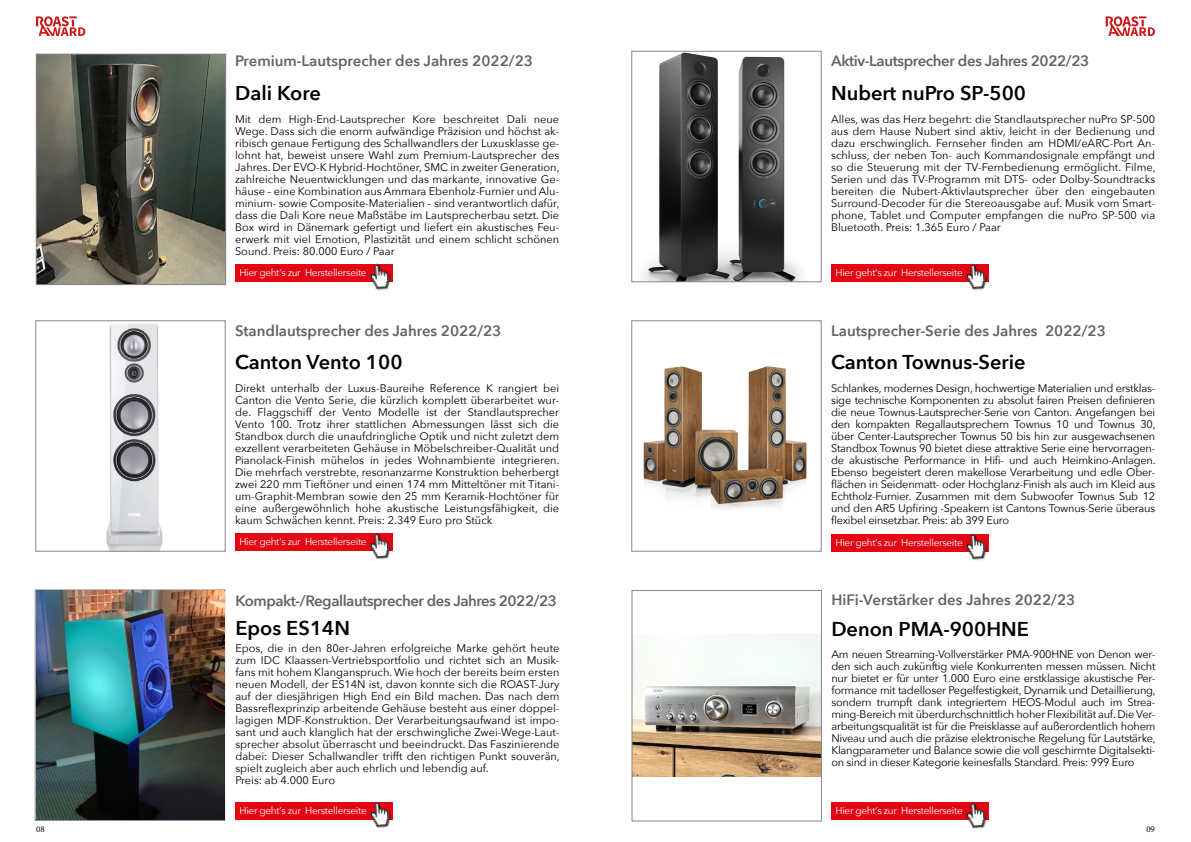
<style>
.page{position:relative;width:1191px;height:842px;background:#fff}
.page>*{position:absolute;margin:0;border:0;box-sizing:border-box;transform-origin:0 0}
.t1{font:600 20px "Avenir Next";color:#000}
.t2{font:600 15px "Avenir Next";letter-spacing:-.005em;color:#646363}
.t3{font:600 15px "Avenir Next";letter-spacing:-.03em;color:#646363}
.t4{font:600 15px "Avenir Next";letter-spacing:-.025em;color:#646363}
.t5{font:11px/12px "Avenir Next";color:#000;text-align:justify}
.t6{font:10px "Avenir Next";letter-spacing:-.03em;color:#fff}
.t7{font:9px "Minion Pro";color:#000}
</style>
<div class="page">
<img style="left:106px;top:323px;width:57px;height:226px">
<svg style="left:36px;top:16px;width:50px;height:20px"></svg>
<img style="left:643px;top:53px;width:159px;height:227px">
<div style="left:631px;top:51px;width:190px;height:231px;border:1px solid #878787"></div>
<img style="left:38px;top:56px;width:186px;height:227px">
<div style="left:36px;top:54px;width:190px;height:231px;border:1px solid #878787"></div>
<img style="left:643px;top:366px;width:164px;height:143px">
<div style="left:631px;top:320px;width:190px;height:231px;border:1px solid #878787"></div>
<img style="left:634px;top:635px;width:185px;height:142px">
<div style="left:632px;top:590px;width:189px;height:231px;border:1px solid #878787"></div>
<svg style="left:1105px;top:16px;width:50px;height:20px"></svg>
<div style="left:831px;top:802px;width:157px;height:18px;background:#e30613"></div>
<img style="left:965px;top:802px;width:22px;height:27px">
<img style="left:36px;top:590px;width:189px;height:229px">
<div style="left:235px;top:264px;width:157px;height:18px;background:#e30613"></div>
<img style="left:369px;top:263px;width:22px;height:27px">
<div style="left:235px;top:533px;width:157px;height:18px;background:#e30613"></div>
<img style="left:369px;top:533px;width:22px;height:27px">
<div style="left:235px;top:802px;width:157px;height:18px;background:#e30613"></div>
<img style="left:369px;top:801px;width:22px;height:27px">
<div style="left:831px;top:264px;width:157px;height:18px;background:#e30613"></div>
<img style="left:965px;top:263px;width:22px;height:27px">
<div style="left:831px;top:534px;width:157px;height:18px;background:#e30613"></div>
<img style="left:965px;top:533px;width:22px;height:27px">
<h2 class="t2" style="left:235px;top:48px;width:299px">Premium-Lautsprecher des Jahres 2022/23</h2>
<h1 class="t1" style="left:235px;top:76px;width:87px">Dali Kore</h1>
<p class="t5" style="left:235px;top:112px;width:326px">Mit dem High-End-Lautsprecher Kore beschreitet Dali neue Wege. Dass sich die enorm aufwändige Präzision und höchst ak&shy;ribisch genaue Fertigung des Schallwandlers der Luxusklasse ge&shy;lohnt hat, beweist unsere Wahl zum Premium-Lautsprecher des Jahres. Der EVO-K Hybrid-Hochtöner, SMC in zweiter Generation, zahlreiche Neuentwicklungen und das markante, innovative Ge&shy;häuse – eine Kombination aus Ammara Ebenholz-Furnier und Alu&shy;minium- sowie Composite-Materialien – sind verantwortlich dafür, dass die Dali Kore neue Maßstäbe im Lautsprecherbau setzt. Die Box wird in Dänemark gefertigt und liefert ein akustisches Feu&shy;erwerk mit viel Emotion, Plastizität und einem schlicht schönen Sound. Preis: 80.000 Euro / Paar</p>
<p class="t6" style="left:239px;top:264px;width:129px">Hier geht‘s zur Herstellerseite</p>
<h2 class="t2" style="left:235px;top:318px;width:268px">Standlautsprecher des Jahres 2022/23</h2>
<h1 class="t1" style="left:235px;top:345px;width:169px">Canton Vento 100</h1>
<p class="t5" style="left:235px;top:382px;width:326px">Direkt unterhalb der Luxus-Baureihe Reference K rangiert bei Canton die Vento Serie, die kürzlich komplett überarbeitet wur&shy;de. Flaggschiff der Vento Modelle ist der Standlautsprecher Vento 100. Trotz ihrer stattlichen Abmessungen lässt sich die Standbox durch die unaufdringliche Optik und nicht zuletzt dem exzellent verarbeiteten Gehäuse in Möbelschreiber-Qualität und Pianolack-Finish mühelos in jedes Wohnambiente integrieren.<br>Die mehrfach verstrebte, resonanzarme Konstruktion beherbergt zwei 220 mm Tieftöner und einen 174 mm Mitteltöner mit Titani&shy;um-Graphit-Membran sowie den 25 mm Keramik-Hochtöner für eine außergewöhnlich hohe akustische Leistungsfähigkeit, die kaum Schwächen kennt. Preis: 2.349 Euro pro Stück</p>
<p class="t6" style="left:239px;top:533px;width:129px">Hier geht‘s zur Herstellerseite</p>
<h2 class="t3" style="left:235px;top:587px;width:323px">Kompakt-/Regallautsprecher des Jahres 2022/23</h2>
<h1 class="t1" style="left:235px;top:611px;width:116px">Epos ES14N</h1>
<p class="t5" style="left:235px;top:642px;width:326px;text-align:left">Epos, die in den 80er-Jahren erfolgreiche Marke gehört heute zum IDC Klaassen-Vertriebsportfolio und richtet sich an Musik&shy;fans mit hohem Klanganspruch. Wie hoch der bereits beim ersten neuen Modell, der ES14N ist, davon konnte sich die ROAST-Jury auf der diesjährigen High End ein Bild machen. Das nach dem Bassreflexprinzip arbeitende Gehäuse besteht aus einer doppel&shy;lagigen MDF-Konstruktion. Der Verarbeitungsaufwand ist impo&shy;sant und auch klanglich hat der erschwingliche Zwei-Wege-Laut&shy;sprecher absolut überrascht und beeindruckt. Das Faszinierende dabei: Dieser Schallwandler trifft den richtigen Punkt souverän, spielt zugleich aber auch ehrlich und lebendig auf.<br>Preis: ab 4.000 Euro</p>
<p class="t6" style="left:239px;top:802px;width:129px">Hier geht‘s zur Herstellerseite</p>
<h2 class="t4" style="left:831px;top:48px;width:260px">Aktiv-Lautsprecher des Jahres 2022/23</h2>
<h1 class="t1" style="left:831px;top:76px;width:196px">Nubert nuPro SP-500</h1>
<p class="t5" style="left:831px;top:112px;width:326px">Alles, was das Herz begehrt: die Standlautsprecher nuPro SP-500 aus dem Hause Nubert sind aktiv, leicht in der Bedienung und dazu erschwinglich. Fernseher finden am HDMI/eARC-Port An&shy;schluss, der neben Ton- auch Kommandosignale empfängt und so die Steuerung mit der TV-Fernbedienung ermöglicht. Filme, Serien und das TV-Programm mit DTS- oder Dolby-Soundtracks bereiten die Nubert-Aktivlautsprecher über den eingebauten Surround-Decoder für die Stereoausgabe auf. Musik vom Smart&shy;phone, Tablet und Computer empfangen die nuPro SP-500 via Bluetooth. Preis: 1.365 Euro / Paar</p>
<p class="t6" style="left:835px;top:264px;width:129px">Hier geht‘s zur Herstellerseite</p>
<h2 class="t2" style="left:831px;top:318px;width:276px">Lautsprecher-Serie des Jahres 2022/23</h2>
<h1 class="t1" style="left:831px;top:345px;width:196px">Canton Townus-Serie</h1>
<p class="t5" style="left:831px;top:382px;width:326px">Schlankes, modernes Design, hochwertige Materialien und erstklas&shy;sige technische Komponenten zu absolut fairen Preisen definieren die neue Townus-Lautsprecher-Serie von Canton. Angefangen bei den kompakten Regallautsprechern Townus 10 und Townus 30, über Center-Lautsprecher Townus 50 bis hin zur ausgewachsenen Standbox Townus 90 bietet diese attraktive Serie eine hervorragen&shy;de akustische Performance in Hifi- und auch Heimkino-Anlagen.<br>Ebenso begeistert deren makellose Verarbeitung und edle Ober&shy;flächen in Seidenmatt- oder Hochglanz-Finish als auch im Kleid aus Echtholz-Furnier. Zusammen mit dem Subwoofer Townus Sub 12 und den AR5 Upfiring -Speakern ist Cantons Townus-Serie überaus flexibel einsetzbar. Preis: ab 399 Euro</p>
<p class="t6" style="left:835px;top:534px;width:129px">Hier geht‘s zur Herstellerseite</p>
<h2 class="t2" style="left:831px;top:587px;width:245px">HiFi-Verstärker des Jahres 2022/23</h2>
<h1 class="t1" style="left:831px;top:612px;width:199px">Denon PMA-900HNE</h1>
<p class="t5" style="left:831px;top:648px;width:326px">Am neuen Streaming-Vollverstärker PMA-900HNE von Denon wer&shy;den sich auch zukünftig viele Konkurrenten messen müssen. Nicht nur bietet er für unter 1.000 Euro eine erstklassige akustische Per&shy;formance mit tadelloser Pegelfestigkeit, Dynamik und Detaillierung, sondern trumpft dank integriertem HEOS-Modul auch im Strea&shy;ming-Bereich mit überdurchschnittlich hoher Flexibilität auf. Die Ver&shy;arbeitungsqualität ist für die Preisklasse auf außerordentlich hohem Niveau und auch die präzise elektronische Regelung für Lautstärke, Klangparameter und Balance sowie die voll geschirmte Digitalsekti&shy;on sind in dieser Kategorie keinesfalls Standard. Preis: 999 Euro</p>
<p class="t6" style="left:835px;top:802px;width:129px">Hier geht‘s zur Herstellerseite</p>
<p class="t7" style="left:36px;top:823px;width:10px">08</p>
<p class="t7" style="left:1146px;top:823px;width:10px">09</p>
</div>
